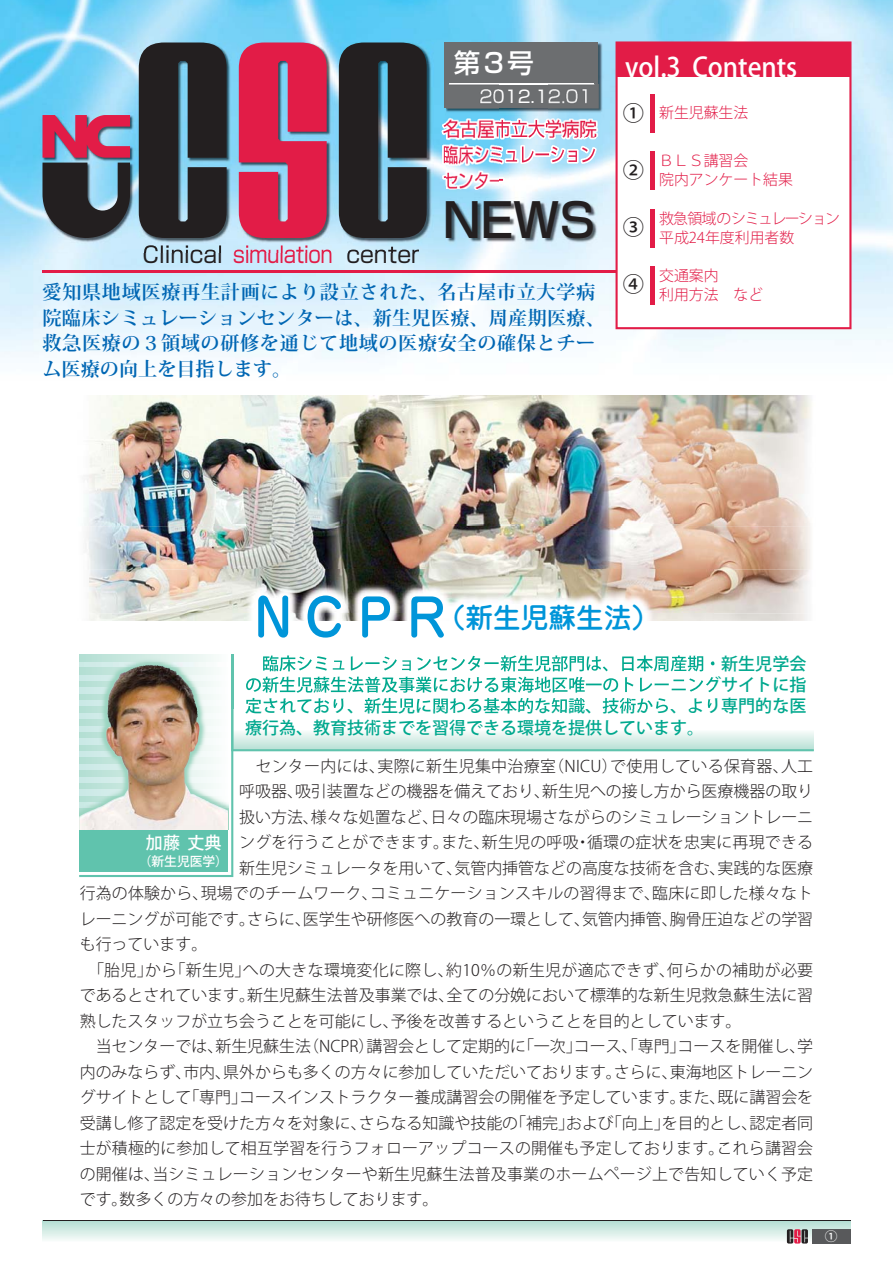
<style>
.page{position:relative;width:893px;height:1263px;background:#fff}
.page>*{position:absolute;margin:0;border:0;box-sizing:border-box;transform-origin:0 0}
.t1{font:46.8px "Shin Go Pro Medium 90 pv RKSJ H";color:#231f20}
.t2{font:27.6px "Jun 34 Pro Medium 90 pv RKSJ H";color:#0095d9}
.t3{font:26.85px "Koz Go Pro Medium 90 pv RKSJ H";color:#fff;scale:.95 1}
.t4{font:26.55px "Shin Go Pro Medium 90 pv RKSJ H";color:#fff}
.t5{font:21.75px "Shin Go Pro Regular 90 pv RKSJ H";color:#231f20}
.t6{font:21.3px "Koz Go Pro Medium 90 pv RKSJ H";color:#231f20}
.t7{font:19.2px/25.5px "Koz Min Pro Bold 90 pv RKSJ H";letter-spacing:.035em;color:#0066b3}
.t8{font:16.95px/21.3px "Koz Go Pro Medium 90 pv RKSJ H";color:#00a88e}
.t9{font:16.95px "Shin Go Pro Regular 90 pv RKSJ H";color:#fff}
.t10{font:16.95px "Koz Go Pro Medium 90 pv RKSJ H";color:#fff}
.t11{font:15.9px "Koz Go Pro Light 90 pv RKSJ H";color:#231f20}
.t12{font:15.9px "Koz Go Pro Light 90 pv RKSJ H";letter-spacing:.02em;color:#231f20}
.t13{font:14.85px/19.2px "Koz Go Pro Light 90 pv RKSJ H";color:#e21c47}
.t14{font:12.75px "Koz Go Pro Medium 90 pv RKSJ H";color:#fff}
.s1{color:#e21c47}
.s2{font-size:51px}
</style>
<div class="page">
<img style="left:84px;top:395px;width:728px;height:226px">
<img style="left:0;top:0;width:893px;height:360px">
<div style="left:43px;top:1220px;width:807px;height:22px;background:linear-gradient(to bottom,#b1ddd1,#f6fbf9)"></div>
<svg style="left:787px;top:1229px;width:21px;height:14px"></svg>
<div style="left:812px;top:1229px;width:38px;height:15px;background:#58595b"></div>
<hr style="left:43px;top:1220px;width:807px;height:1px;background:#231f20">
<hr style="left:43px;top:271px;width:574px;height:2px;background:#e21c47">
<svg style="left:615px;top:41px;width:236px;height:288px"></svg>
<div style="left:617px;top:43px;width:233px;height:34px;background:#e21c47"></div>
<hr style="left:651px;top:94px;width:4px;height:39px;background:#e21c47">
<hr style="left:651px;top:152px;width:4px;height:38px;background:#e21c47">
<hr style="left:651px;top:209px;width:4px;height:38px;background:#e21c47">
<hr style="left:651px;top:267px;width:4px;height:38px;background:#e21c47">
<img style="left:42px;top:42px;width:561px;height:210px">
<img style="left:347px;top:247px;width:72px;height:5px">
<img style="left:234px;top:245px;width:97px;height:7px">
<img style="left:144px;top:245px;width:77px;height:7px">
<img style="left:441px;top:118px;width:156px;height:21px">
<img style="left:442px;top:145px;width:155px;height:20px">
<img style="left:442px;top:170px;width:63px;height:20px">
<img style="left:443px;top:120px;width:152px;height:18px">
<img style="left:444px;top:145px;width:151px;height:18px">
<img style="left:444px;top:172px;width:59px;height:3px">
<img style="left:444px;top:175px;width:59px;height:13px">
<svg style="left:43px;top:115px;width:87px;height:123px;background:#745a6e"></svg>
<svg style="left:139px;top:43px;width:88px;height:195px;background:#2f3439"></svg>
<svg style="left:239px;top:43px;width:88px;height:195px;background:#d1335b"></svg>
<svg style="left:339px;top:43px;width:88px;height:195px;background:#2e3438"></svg>
<div style="left:445px;top:43px;width:153px;height:65px;background:#6c6e70"></div>
<hr style="left:449px;top:83px;width:145px;height:2px;background:#fff">
<svg style="left:233px;top:709px;width:581px;height:42px"></svg>
<svg style="left:79px;top:709px;width:154px;height:168px"></svg>
<img style="left:187px;top:524px;width:527px;height:185px">
<img style="left:231px;top:655px;width:2px;height:54px">
<img style="left:245px;top:655px;width:469px;height:16px">
<img style="left:263px;top:655px;width:216px;height:16px">
<img style="left:246px;top:676px;width:468px;height:17px">
<img style="left:246px;top:677px;width:84px;height:16px">
<img style="left:373px;top:698px;width:341px;height:11px">
<img style="left:245px;top:698px;width:128px;height:11px">
<div style="left:79px;top:829px;width:149px;height:43px;background:#60c3ad"></div>
<img style="left:79px;top:655px;width:149px;height:174px">
<img style="left:151px;top:665px;width:21px;height:6px">
<img style="left:446px;top:89px;width:52px;height:99px">
<img style="left:548px;top:85px;width:52px;height:52px">
<h3 class="t4" style="left:454px;top:53px;width:81px">第３号</h3>
<h3 class="t3" style="left:625px;top:57px;width:183px">vol.3 Contents</h3>
<p class="t9" style="left:479px;top:90px;width:114px">2012.12.01</p>
<h1 class="t1" style="left:443px;top:203px;width:154px">NEWS</h1>
<h3 class="t5" style="left:143px;top:246px;width:278px">Clinical <span class="s1">simulation</span> center</h3>
<p class="t7" style="left:43px;top:282px;width:564px">愛知県地域医療再生計画により設立された、名古屋市立大学病院臨床シミュレーションセンターは、新生児医療、周産期医療、救急医療の３領域の研修を通じて地域の医療安全の確保とチーム医療の向上を目指します。</p>
<h3 class="t6" style="left:623px;top:105px;width:23px">①</h3>
<h3 class="t6" style="left:623px;top:162px;width:23px">②</h3>
<h3 class="t6" style="left:623px;top:219px;width:23px">③</h3>
<h3 class="t6" style="left:623px;top:276px;width:23px">④</h3>
<p class="t13" style="left:659px;top:105px;width:91px">新生児蘇生法</p>
<p class="t13" style="left:659px;top:153px;width:135px">ＢＬＳ講習会<br>院内アンケート結果</p>
<p class="t13" style="left:659px;top:211px;width:182px">救急領域のシミュレーション平成24年度利用者数</p>
<p class="t13" style="left:659px;top:268px;width:106px">交通案内<br>利用方法　など</p>
<h2 class="t2" style="left:248px;top:607px;width:413px"><span class="s2">ＮＣＰＲ</span>（新生児蘇生法）</h2>
<p class="t8" style="left:245px;top:698px;width:563px">定されており、新生児に関わる基本的な知識、技術から、より専門的な医療行為、教育技術までを習得できる環境を提供しています。</p>
<p class="t12" style="left:239px;top:760px;width:576px">　センター内には、実際に新生児集中治療室（NICU）で使用している保育器、人工</p>
<p class="t11" style="left:239px;top:785px;width:576px">呼吸器、吸引装置などの機器を備えており、新生児への接し方から医療機器の取り</p>
<p class="t11" style="left:239px;top:811px;width:576px">扱い方法、様々な処置など、日々の臨床現場さながらのシミュレーショントレーニ</p>
<p class="t11" style="left:239px;top:836px;width:576px">ングを行うことができます。また、新生児の呼吸・循環の症状を忠実に再現できる</p>
<p class="t11" style="left:239px;top:862px;width:576px">新生児シミュレータを用いて、気管内挿管などの高度な技術を含む、実践的な医療</p>
<p class="t11" style="left:80px;top:887px;width:735px">行為の体験から、現場でのチームワーク、コミュニケーションスキルの習得まで、臨床に即した様々なト</p>
<p class="t11" style="left:80px;top:913px;width:735px">レーニングが可能です。さらに、医学生や研修医への教育の一環として、気管内挿管、胸骨圧迫などの学習</p>
<p class="t11" style="left:80px;top:938px;width:129px">も行っています。</p>
<p class="t12" style="left:88px;top:964px;width:727px">「胎児」から「新生児」への大きな環境変化に際し、約10％の新生児が適応できず、何らかの補助が必要</p>
<p class="t11" style="left:80px;top:989px;width:735px">であるとされています。新生児蘇生法普及事業では、全ての分娩において標準的な新生児救急蘇生法に習</p>
<p class="t11" style="left:80px;top:1015px;width:663px">熟したスタッフが立ち会うことを可能にし、予後を改善するということを目的としています。</p>
<p class="t11" style="left:80px;top:1040px;width:735px">　当センターでは、新生児蘇生法（NCPR）講習会として定期的に「一次」コース、「専門」コースを開催し、学</p>
<p class="t11" style="left:80px;top:1066px;width:735px">内のみならず、市内、県外からも多くの方々に参加していただいております。さらに、東海地区トレーニン</p>
<p class="t11" style="left:80px;top:1091px;width:735px">グサイトとして「専門」コースインストラクター養成講習会の開催を予定しています。また、既に講習会を</p>
<p class="t11" style="left:80px;top:1117px;width:735px">受講し修了認定を受けた方々を対象に、さらなる知識や技能の「補完」および「向上」を目的とし、認定者同</p>
<p class="t11" style="left:80px;top:1142px;width:735px">士が積極的に参加して相互学習を行うフォローアップコースの開催も予定しております。これら講習会</p>
<p class="t11" style="left:80px;top:1168px;width:735px">の開催は、当シミュレーションセンターや新生児蘇生法普及事業のホームページ上で告知していく予定</p>
<p class="t11" style="left:80px;top:1193px;width:360px">です。数多くの方々の参加をお待ちしております。</p>
<p class="t10" style="left:146px;top:836px;width:77px">加藤 丈典</p>
<p class="t14" style="left:139px;top:857px;width:91px">（新生児医学）</p>
<p class="t14" style="left:825px;top:1231px;width:14px">①</p>
</div>
